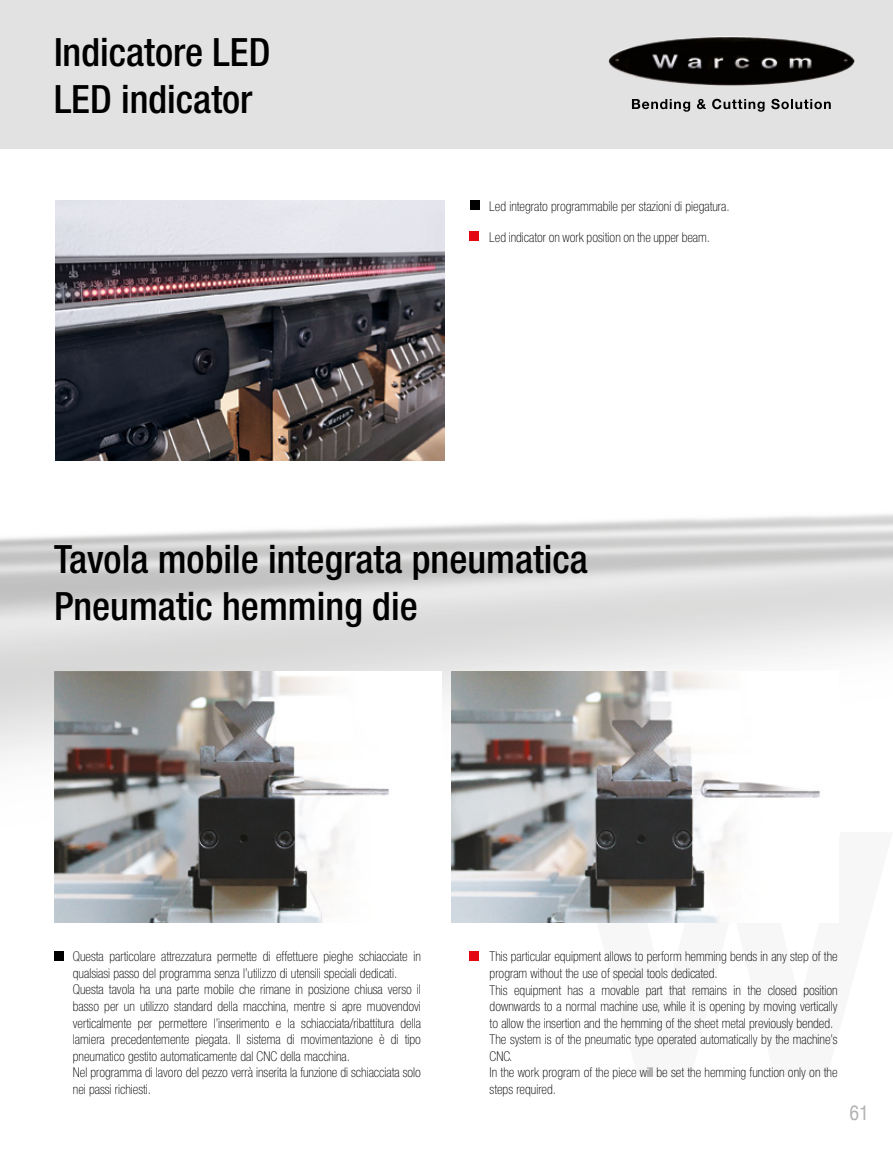
<style>
.page{position:relative;width:893px;height:1149px;background:#fff}
.page>*{position:absolute;margin:0;border:0;box-sizing:border-box;transform-origin:0 0}
.t1{font:500 condensed 39px/46.8px "Helvetica Neue LT";color:#000}
.t2{font:condensed 19.5px "Helvetica";color:#b3b2b2}
.t3{font:100 condensed 13.5px/16.5px "Helvetica Neue LT Std";color:#000}
</style>
<div class="page">
<img style="left:0;top:200px;width:893px;height:761px">
<svg style="left:573px;top:831px;width:320px;height:130px"></svg>
<div style="left:0;top:0;width:893px;height:149px;background:#e2e2e2"></div>
<hr style="left:0;top:0;width:1px;height:149px;background:#c6c6c6">
<div style="left:470px;top:951px;width:9px;height:9px;background:#e30613"></div>
<div style="left:54px;top:951px;width:9px;height:9px;background:#000"></div>
<img style="left:54px;top:671px;width:387px;height:251px">
<img style="left:451px;top:671px;width:387px;height:251px">
<img style="left:55px;top:201px;width:389px;height:259px">
<div style="left:470px;top:201px;width:9px;height:9px;background:#000"></div>
<div style="left:469px;top:232px;width:10px;height:9px;background:#e30613"></div>
<svg style="left:632px;top:99px;width:58px;height:13px"></svg>
<svg style="left:697px;top:99px;width:9px;height:10px"></svg>
<svg style="left:712px;top:99px;width:53px;height:13px"></svg>
<svg style="left:771px;top:99px;width:60px;height:10px"></svg>
<img style="left:608px;top:36px;width:246px;height:49px">
<h1 class="t1" style="left:54px;top:29px;width:218px">Indicatore LED<br>LED indicator</h1>
<p class="t3" style="left:489px;top:197px;width:242px">Led integrato programmabile per stazioni di piegatura.</p>
<p class="t3" style="left:489px;top:228px;width:223px">Led indicator on work position on the upper beam.</p>
<h1 class="t1" style="left:54px;top:535px;width:535px">Tavola mobile integrata pneumatica<br>Pneumatic hemming die</h1>
<p class="t3" style="left:73px;top:948px;width:350px">Questa particolare attrezzatura permette di effettuere pieghe schiacciate in qualsiasi passo del programma senza l’utilizzo di utensili speciali dedicati.<br>Questa tavola ha una parte mobile che rimane in posizione chiusa verso il basso per un utilizzo standard della macchina, mentre si apre muovendovi verticalmente per permettere l’inserimento e la schiacciata/ribattitura della lamiera precedentemente piegata. Il sistema di movimentazione è di tipo pneumatico gestito automaticamente dal CNC della macchina.<br>Nel programma di lavoro del pezzo verrà inserita la funzione di schiacciata solo nei passi richiesti.</p>
<p class="t3" style="left:490px;top:948px;width:350px">This particular equipment allows to perform hemming bends in any step of the program without the use of special tools dedicated.<br>This equipment has a movable part that remains in the closed position downwards to a normal machine use, while it is opening by moving vertically to allow the insertion and the hemming of the sheet metal previously bended.<br>The system is of the pneumatic type operated automatically by the machine’s CNC.<br>In the work program of the piece will be set the hemming function only on the steps required.</p>
<h2 class="t2" style="left:849px;top:1099px;width:21px">61</h2>
</div>
